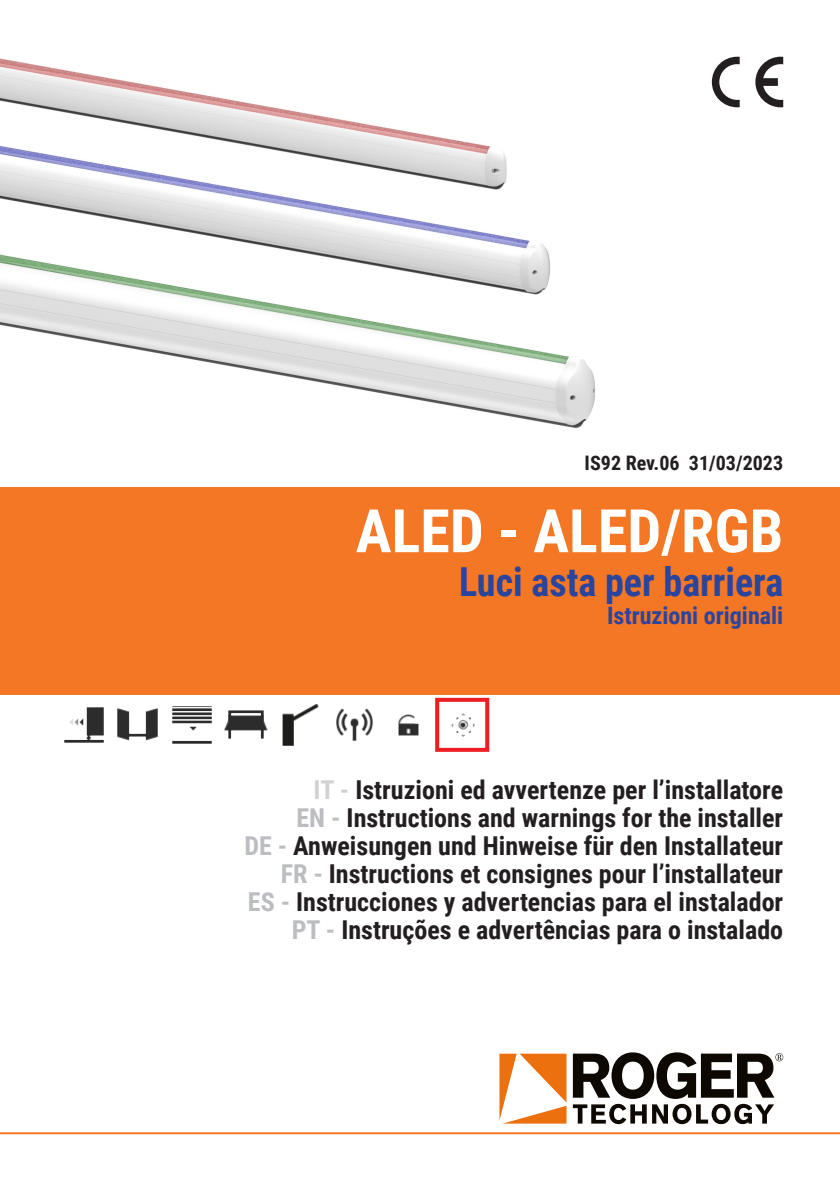
<style>
.page{position:relative;width:840px;height:1191px;background:#fff}
.page>*{position:absolute;margin:0;border:0;box-sizing:border-box;transform-origin:0 0}
.t1{font:700 60px "Roboto Condensed";color:#fff}
.t2{font:700 40px "Roboto Condensed";color:#2a459d;scale:.95 1}
.t3{font:700 26px "Roboto Condensed";color:#231f20}
.t4{font:700 24px "Roboto Condensed";color:#2a459d}
.t5{font:700 20px "Roboto Condensed";color:#231f20}
.s1{color:#d1d2d4}
.s2{color:#bcbdc0}
</style>
<div class="page">
<div style="left:0;top:487px;width:839px;height:208px;background:#f47725"></div>
<svg style="left:711px;top:57px;width:28px;height:50px"></svg>
<svg style="left:755px;top:57px;width:27px;height:50px"></svg>
<hr style="left:0;top:1132px;width:839px;height:2px;background:#f47725">
<img style="left:64px;top:704px;width:411px;height:42px">
<div style="left:435px;top:698px;width:54px;height:54px;border:4px solid #ee1d23"></div>
<svg style="left:499px;top:1053px;width:67px;height:70px"></svg>
<svg style="left:572px;top:1052px;width:210px;height:72px"></svg>
<img style="left:0;top:58px;width:595px;height:370px">
<p class="t5" style="left:584px;top:449px;width:200px">IS92 Rev.06 31/03/2023</p>
<p class="t1" style="left:355px;top:489px;width:429px">ALED - ALED/RGB</p>
<p class="t2" style="left:459px;top:554px;width:342px">Luci asta per barriera</p>
<p class="t4" style="left:606px;top:599px;width:178px">Istruzioni originali</p>
<p class="t3" style="left:313px;top:771px;width:471px"><span class="s1">IT -</span> Istruzioni ed avvertenze per l’installatore</p>
<p class="t3" style="left:296px;top:799px;width:488px"><span class="s2">EN -</span> Instructions and warnings for the installer</p>
<p class="t3" style="left:244px;top:827px;width:540px"><span class="s2">DE -</span> Anweisungen und Hinweise für den Installateur</p>
<p class="t3" style="left:280px;top:855px;width:504px"><span class="s2">FR -</span> Instructions et consignes pour l’installateur</p>
<p class="t3" style="left:248px;top:883px;width:536px"><span class="s2">ES -</span> Instrucciones y advertencias para el instalador</p>
<p class="t3" style="left:291px;top:911px;width:492px"><span class="s2">PT -</span> Instruções e advertências para o instalado</p>
</div>
